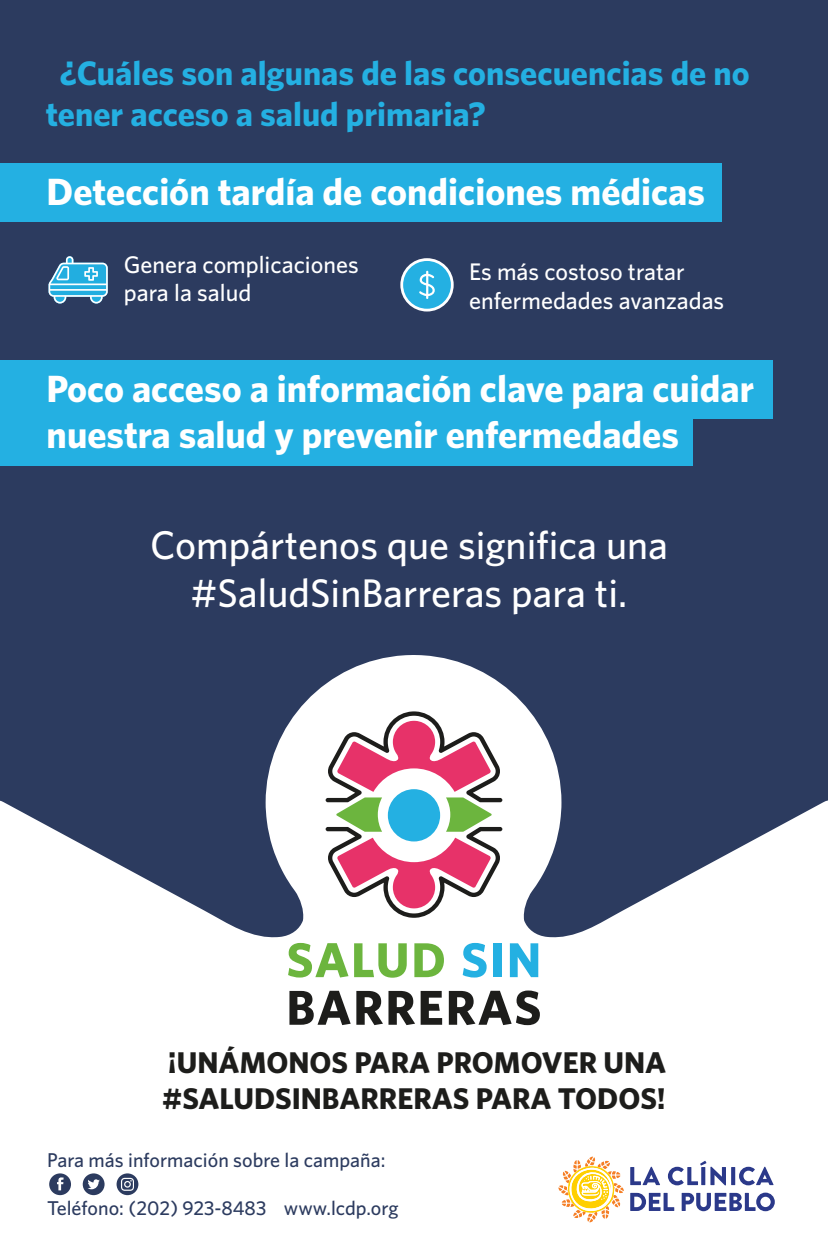
<style>
.page{position:relative;width:828px;height:1260px;background:#2c3b5f}
.page>*{position:absolute;margin:0;border:0;box-sizing:border-box;transform-origin:0 0}
.t1{font:500 40px/48px "Whitney";color:#fff;text-align:center}
.t2{font:700 38px/45.6px "Whitney";color:#fff}
.t3{font:700 34px/40.8px "Whitney";color:#24b0e2}
.t4{font:700 30px/36px "Whitney";color:#1d1d1b}
.t5{font:500 24px/28.8px "Whitney";color:#fff}
.t6{font:500 20px "Whitney";color:#2c3b5f}
</style>
<div class="page">
<svg style="left:0;top:655px;width:828px;height:322px"></svg>
<div style="left:0;top:163px;width:721px;height:59px;background:#24b0e2"></div>
<div style="left:0;top:361px;width:772px;height:58px;background:#24b0e2"></div>
<div style="left:0;top:407px;width:693px;height:59px;background:#24b0e2"></div>
<svg style="left:49px;top:256px;width:59px;height:48px"></svg>
<svg style="left:400px;top:258px;width:54px;height:54px"></svg>
<div style="left:0;top:977px;width:828px;height:283px;background:#fff"></div>
<svg style="left:326px;top:711px;width:176px;height:207px;background:#d9a9b2"></svg>
<div style="left:388px;top:789px;width:52px;height:52px;background:#24b0e2;border-radius:50%"></div>
<svg style="left:288px;top:943px;width:119px;height:35px;background:#b6daa0"></svg>
<svg style="left:414px;top:943px;width:30px;height:34px"></svg>
<svg style="left:463px;top:943px;width:24px;height:35px"></svg>
<div style="left:493px;top:943px;width:9px;height:34px;background:#24b0e2"></div>
<svg style="left:510px;top:943px;width:28px;height:34px"></svg>
<svg style="left:289px;top:991px;width:126px;height:34px"></svg>
<svg style="left:421px;top:991px;width:21px;height:34px"></svg>
<svg style="left:449px;top:991px;width:91px;height:34px"></svg>
<svg style="left:83px;top:1173px;width:22px;height:22px"></svg>
<svg style="left:49px;top:1173px;width:22px;height:22px"></svg>
<svg style="left:117px;top:1173px;width:21px;height:22px"></svg>
<svg style="left:558px;top:1157px;width:66px;height:65px"></svg>
<svg style="left:630px;top:1167px;width:30px;height:18px"></svg>
<svg style="left:668px;top:1161px;width:58px;height:24px"></svg>
<svg style="left:731px;top:1167px;width:4px;height:18px"></svg>
<svg style="left:739px;top:1167px;width:35px;height:18px"></svg>
<svg style="left:630px;top:1193px;width:44px;height:18px"></svg>
<svg style="left:682px;top:1193px;width:93px;height:18px"></svg>
<p class="t3" style="left:46px;top:52px;width:705px;text-indent:14px">¿Cuáles son algunas de las consecuencias de no tener acceso a salud primaria?</p>
<p class="t2" style="left:47px;top:168px;width:660px">Detección tardía de condiciones médicas</p>
<p class="t5" style="left:124px;top:249px;width:236px">Genera complicaciones para la salud</p>
<p class="t5" style="left:469px;top:256px;width:257px">Es más costoso tratar enfermedades avanzadas</p>
<p class="t2" style="left:47px;top:365px;width:709px">Poco acceso a información clave para cuidar nuestra salud y prevenir enfermedades</p>
<p class="t1" style="left:150px;top:520px;width:520px">Compártenos que significa una #SaludSinBarreras para ti.</p>
<p class="t4" style="left:162px;top:1044px;width:506px">¡UNÁMONOS PARA PROMOVER UNA #SALUDSINBARRERAS PARA TODOS!</p>
<p class="t6" style="left:47px;top:1148px;width:340px">Para más información sobre la campaña:</p>
<p class="t6" style="left:47px;top:1196px;width:353px">Teléfono: (202) 923-8483 www.lcdp.org</p>
</div>
